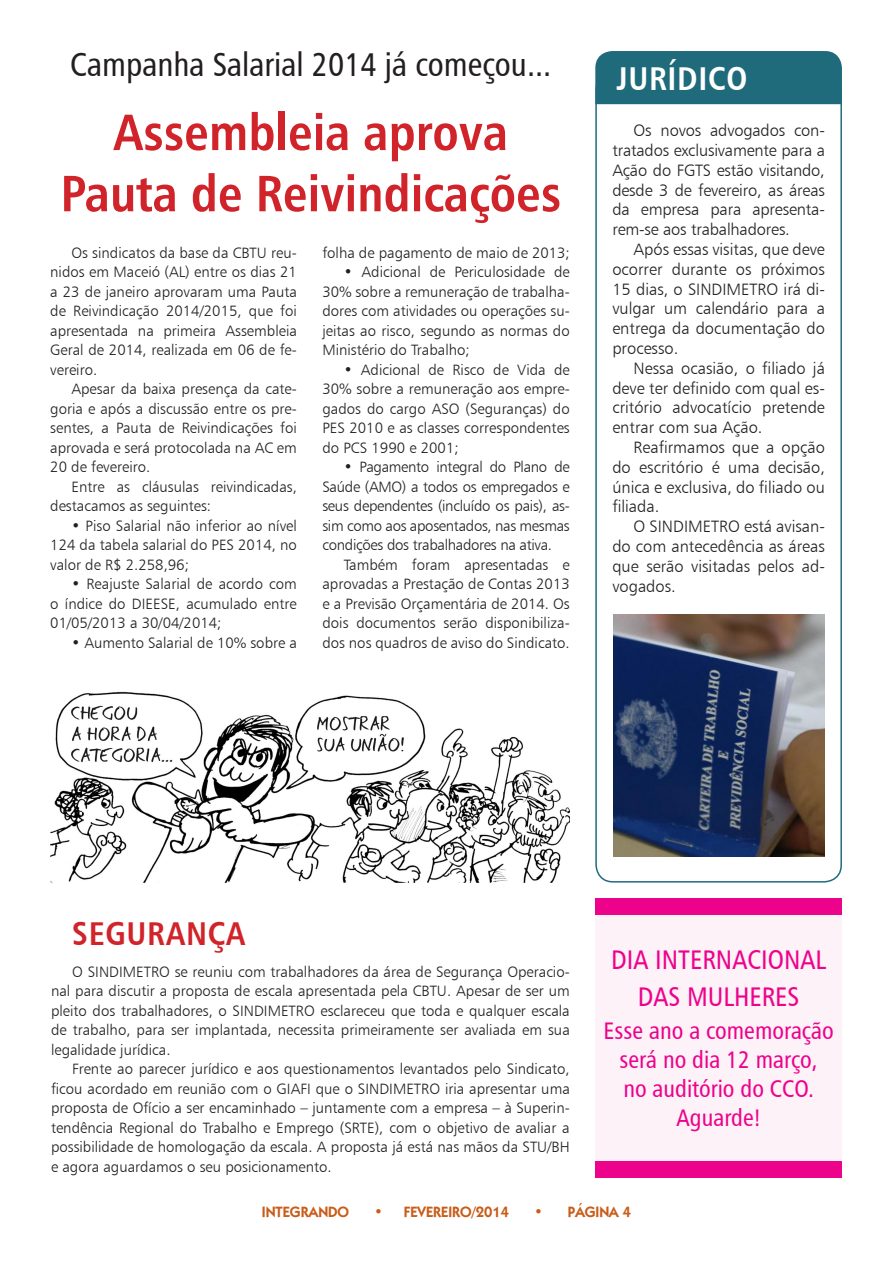
<style>
.page{position:relative;width:893px;height:1263px;background:#fff}
.page>*{position:absolute;margin:0;border:0;box-sizing:border-box;transform-origin:0 0}
.t1{font:51px "Humanist 777 BT Bold Condensed B";color:#d1232a}
.t2{font:33px "Humanist 777 BT Roman Condensed B";color:#231f20}
.t3{font:33px "Humanist 777 BT Bold Condensed B";letter-spacing:.02em;color:#d1232a}
.t4{font:33px "Humanist 777 BT Bold Condensed B";letter-spacing:.02em;color:#fff}
.t5{font:27px "Humanist 777 BT Roman Condensed B";color:#ed028c}
.t6{font:24px/28.8px "Humanist 777 BT Roman Condensed B";color:#ed028c;text-align:center}
.t7{font:16.5px/19.8px "Humanist 777 BT Light B";color:#231f20;text-align:justify}
.t8{font:15px/19.5px "Humanist 777 BT Light B";color:#231f20;text-align:justify}
.t9{font:600 15px "Kabel IT Cby BT";color:#c85c18}
</style>
<div class="page">
<div style="left:595px;top:914px;width:247px;height:248px;background:#fdf2f7"></div>
<div style="left:595px;top:72px;width:247px;height:810px;border:2px solid #1f6b7c;border-radius:17px"></div>
<div style="left:595px;top:51px;width:247px;height:53px;background:#1f6b7c"></div>
<div style="left:595px;top:898px;width:247px;height:16px;background:#ed028c"></div>
<img style="left:613px;top:614px;width:212px;height:243px">
<div style="left:596px;top:1162px;width:246px;height:16px;background:#ed028c"></div>
<img style="left:50px;top:691px;width:520px;height:191px">
<p class="t2" style="left:70px;top:44px;width:483px">Campanha Salarial 2014 já começou...</p>
<p class="t1" style="left:113px;top:100px;width:396px">Assembleia aprova</p>
<p class="t1" style="left:60px;top:161px;width:502px">Pauta de Reivindicações</p>
<p class="t8" style="left:50px;top:243px;width:248px;text-indent:21px">Os sindicatos da base da CBTU reu&shy;nidos em Maceió (AL) entre os dias 21 a 23 de janeiro aprovaram uma Pauta de Reivindicação 2014/2015, que foi apresentada na primeira Assembleia Geral de 2014, realizada em 06 de fe&shy;vereiro.</p>
<p class="t8" style="left:50px;top:379px;width:248px;text-indent:21px">Apesar da baixa presença da cate&shy;goria e após a discussão entre os pre&shy;sentes, a Pauta de Reivindicações foi aprovada e será protocolada na AC em 20 de fevereiro.</p>
<p class="t8" style="left:50px;top:477px;width:248px;text-indent:21px">Entre as cláusulas reivindicadas, destacamos as seguintes:</p>
<p class="t8" style="left:50px;top:516px;width:248px;text-indent:21px">• Piso Salarial não inferior ao nível 124 da tabela salarial do PES 2014, no valor de R$ 2.258,96;</p>
<p class="t8" style="left:50px;top:574px;width:248px;text-indent:21px">• Reajuste Salarial de acordo com o índice do DIEESE, acumulado entre 01/05/2013 a 30/04/2014;</p>
<p class="t8" style="left:72px;top:633px;width:227px">• Aumento Salarial de 10% sobre a</p>
<p class="t8" style="left:322px;top:243px;width:249px">folha de pagamento de maio de 2013;</p>
<p class="t8" style="left:322px;top:262px;width:249px;text-indent:21px">• Adicional de Periculosidade de 30% sobre a remuneração de trabalha&shy;dores com atividades ou operações su&shy;jeitas ao risco, segundo as normas do Ministério do Trabalho;</p>
<p class="t8" style="left:322px;top:360px;width:249px;text-indent:21px">• Adicional de Risco de Vida de 30% sobre a remuneração aos empre&shy;gados do cargo ASO (Seguranças) do PES 2010 e as classes correspondentes do PCS 1990 e 2001;</p>
<p class="t8" style="left:322px;top:457px;width:249px;text-indent:21px">• Pagamento integral do Plano de Saúde (AMO) a todos os empregados e seus dependentes (incluído os pais), as&shy;sim como aos aposentados, nas mesmas condições dos trabalhadores na ativa.</p>
<p class="t8" style="left:322px;top:555px;width:249px;text-indent:21px">Também foram apresentadas e aprovadas a Prestação de Contas 2013 e a Previsão Orçamentária de 2014. Os dois documentos serão disponibiliza&shy;dos nos quadros de aviso do Sindicato.</p>
<p class="t4" style="left:617px;top:58px;width:132px">JURÍDICO</p>
<p class="t7" style="left:612px;top:120px;width:214px;text-indent:21px">Os novos advogados con&shy;tratados exclusivamente para a Ação do FGTS estão visitando, desde 3 de fevereiro, as áreas da empresa para apresenta&shy;rem-se aos trabalhadores.</p>
<p class="t7" style="left:612px;top:239px;width:214px;text-indent:21px">Após essas visitas, que deve ocorrer durante os próximos 15 dias, o SINDIMETRO irá di&shy;vulgar um calendário para a entrega da documentação do processo.</p>
<p class="t7" style="left:612px;top:358px;width:214px;text-indent:21px">Nessa ocasião, o filiado já deve ter definido com qual es&shy;critório advocatício pretende entrar com sua Ação.</p>
<p class="t7" style="left:612px;top:437px;width:214px;text-indent:21px">Reafirmamos que a opção do escritório é uma decisão, única e exclusiva, do filiado ou filiada.</p>
<p class="t7" style="left:612px;top:516px;width:214px;text-indent:21px">O SINDIMETRO está avisan&shy;do com antecedência as áreas que serão visitadas pelos ad&shy;vogados.</p>
<p class="t3" style="left:72px;top:912px;width:175px">SEGURANÇA</p>
<p class="t8" style="left:51px;top:962px;width:520px;text-indent:21px">O SINDIMETRO se reuniu com trabalhadores da área de Segurança Operacio&shy;nal para discutir a proposta de escala apresentada pela CBTU. Apesar de ser um pleito dos trabalhadores, o SINDIMETRO esclareceu que toda e qualquer escala de trabalho, para ser implantada, necessita primeiramente ser avaliada em sua legalidade jurídica.</p>
<p class="t8" style="left:51px;top:1059px;width:520px;text-indent:21px">Frente ao parecer jurídico e aos questionamentos levantados pelo Sindicato, ficou acordado em reunião com o GIAFI que o SINDIMETRO iria apresentar uma proposta de Ofício a ser encaminhado – juntamente com a empresa – à Superin&shy;tendência Regional do Trabalho e Emprego (SRTE), com o objetivo de avaliar a possibilidade de homologação da escala. A proposta já está nas mãos da STU/BH e agora aguardamos o seu posicionamento.</p>
<p class="t5" style="left:611px;top:943px;width:216px">DIA INTERNACIONAL</p>
<p class="t5" style="left:638px;top:980px;width:163px">DAS MULHERES</p>
<p class="t6" style="left:604px;top:1016px;width:232px">Esse ano a comemoração será no dia 12 março,<br>no auditório do CCO.<br>Aguarde!</p>
<p class="t9" style="left:262px;top:1202px;width:89px">INTEGRANDO</p>
<p class="t9" style="left:374px;top:1202px;width:137px">• FEVEREIRO/2014</p>
<p class="t9" style="left:534px;top:1202px;width:99px">• PÁGINA 4</p>
</div>
